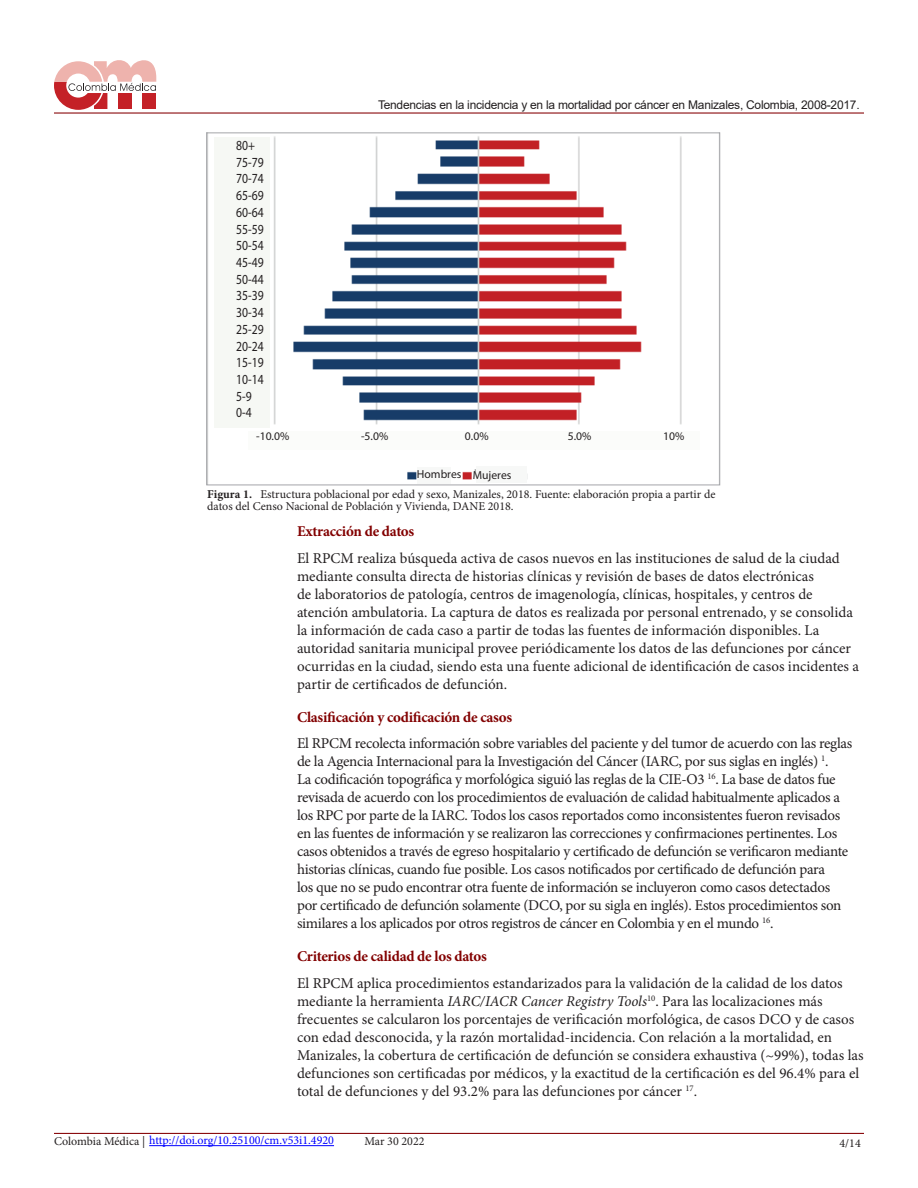
<style>
.page{position:relative;width:918px;height:1188px;background:#fff}
.page>*{position:absolute;margin:0;border:0;box-sizing:border-box;transform-origin:0 0}
.t1{font:15px/18px "Minion Pro";letter-spacing:-.01em;color:#231f20}
.t2{font:700 15px "Minion Pro";letter-spacing:-.02em;color:#820000}
.t3{font:13.95px/16.6px "Myriad Pro";color:#231f20;scale:.84 1}
.t4{font:12px/12px "Minion Pro";color:#231f20}
.t5{font:12px "Arial";letter-spacing:-.02em;color:#231f20}
.t6{font:12px "Minion Pro";color:#00f}
.t7{font:11.7px "Myriad Pro";color:#231f20}
.s1{font-weight:700}
.s2{font-style:italic}
.s3{color:#231f20}
</style>
<div class="page">
<hr style="left:54px;top:112px;width:810px;height:2px;background:#8b0d10">
<hr style="left:54px;top:1133px;width:810px;height:1px;background:#8b0d10">
<svg style="left:54px;top:60px;width:102px;height:50px"></svg>
<hr style="left:149px;top:1145px;width:185px;height:1px;background:#00f">
<img style="left:214px;top:136px;width:468px;height:344px">
<div style="left:215px;top:138px;width:55px;height:290px;background:#f6f8f4"></div>
<div style="left:248px;top:432px;width:452px;height:18px;background:#fbfcfa"></div>
<div style="left:418px;top:467px;width:33px;height:16px;background:#f7f8f7"></div>
<div style="left:476px;top:466px;width:50px;height:16px;background:#f7f8f7"></div>
<p class="t5" style="left:378px;top:97px;width:483px">Tendencias en la incidencia y en la mortalidad por cáncer en Manizales, Colombia, 2008-2017.</p>
<p class="t3" style="left:236px;top:137px;width:34px">80+<br>75-79<br>70-74<br>65-69<br>60-64<br>55-59<br>50-54<br>45-49<br>50-44<br>35-39<br>30-34<br>25-29<br>20-24<br>15-19<br>10-14<br>5-9<br>0-4</p>
<p class="t7" style="left:256px;top:429px;width:35px">-10.0%</p>
<p class="t7" style="left:361px;top:429px;width:29px">-5.0%</p>
<p class="t7" style="left:465px;top:429px;width:25px">0.0%</p>
<p class="t7" style="left:568px;top:429px;width:25px">5.0%</p>
<p class="t7" style="left:663px;top:429px;width:23px">10%</p>
<p class="t7" style="left:417px;top:468px;width:96px">Hombres Mujeres</p>
<p class="t4" style="left:207px;top:488px;width:510px"><span class="s1">Figura 1.</span> Estructura poblacional por edad y sexo, Manizales, 2018. Fuente: elaboración propia a partir de datos del Censo Nacional de Población y Vivienda, DANE 2018.</p>
<p class="t2" style="left:297px;top:521px;width:119px">Extracción de datos</p>
<p class="t1" style="left:297px;top:549px;width:564px">El RPCM realiza búsqueda activa de casos nuevos en las instituciones de salud de la ciudad mediante consulta directa de historias clínicas y revisión de bases de datos electrónicas<br>de laboratorios de patología, centros de imagenología, clínicas, hospitales, y centros de atención ambulatoria. La captura de datos es realizada por personal entrenado, y se consolida la información de cada caso a partir de todas las fuentes de información disponibles. La autoridad sanitaria municipal provee periódicamente los datos de las defunciones por cáncer ocurridas en la ciudad, siendo esta una fuente adicional de identificación de casos incidentes a partir de certificados de defunción.</p>
<p class="t2" style="left:297px;top:706px;width:217px">Clasificación y codificación de casos</p>
<p class="t1" style="left:297px;top:734px;width:557px">El RPCM recolecta información sobre variables del paciente y del tumor de acuerdo con las reglas de la Agencia Internacional para la Investigación del Cáncer (IARC, por sus siglas en inglés) <sup>1</sup>.<br>La codificación topográfica y morfológica siguió las reglas de la CIE-O3 <sup>16</sup>. La base de datos fue revisada de acuerdo con los procedimientos de evaluación de calidad habitualmente aplicados a los RPC por parte de la IARC. Todos los casos reportados como inconsistentes fueron revisados en las fuentes de información y se realizaron las correcciones y confirmaciones pertinentes. Los casos obtenidos a través de egreso hospitalario y certificado de defunción se verificaron mediante historias clínicas, cuando fue posible. Los casos notificados por certificado de defunción para<br>los que no se pudo encontrar otra fuente de información se incluyeron como casos detectados por certificado de defunción solamente (DCO, por su sigla en inglés). Estos procedimientos son similares a los aplicados por otros registros de cáncer en Colombia y en el mundo <sup>16</sup>.</p>
<p class="t2" style="left:297px;top:946px;width:191px">Criterios de calidad de los datos</p>
<p class="t1" style="left:297px;top:974px;width:568px">El RPCM aplica procedimientos estandarizados para la validación de la calidad de los datos mediante la herramienta <span class="s2">IARC/IACR Cancer Registry Tools</span><sup>10</sup>. Para las localizaciones más frecuentes se calcularon los porcentajes de verificación morfológica, de casos DCO y de casos con edad desconocida, y la razón mortalidad-incidencia. Con relación a la mortalidad, en Manizales, la cobertura de certificación de defunción se considera exhaustiva (~99%), todas las defunciones son certificadas por médicos, y la exactitud de la certificación es del 96.4% para el total de defunciones y del 93.2% para las defunciones por cáncer <sup>17</sup>.</p>
<p class="t6" style="left:54px;top:1133px;width:282px"><span class="s3">Colombia Médica |</span> http://doi.org/10.25100/cm.v53i1.4920</p>
<p class="t4" style="left:364px;top:1135px;width:62px">Mar 30 2022</p>
<p class="t4" style="left:840px;top:1137px;width:23px">4/14</p>
</div>
